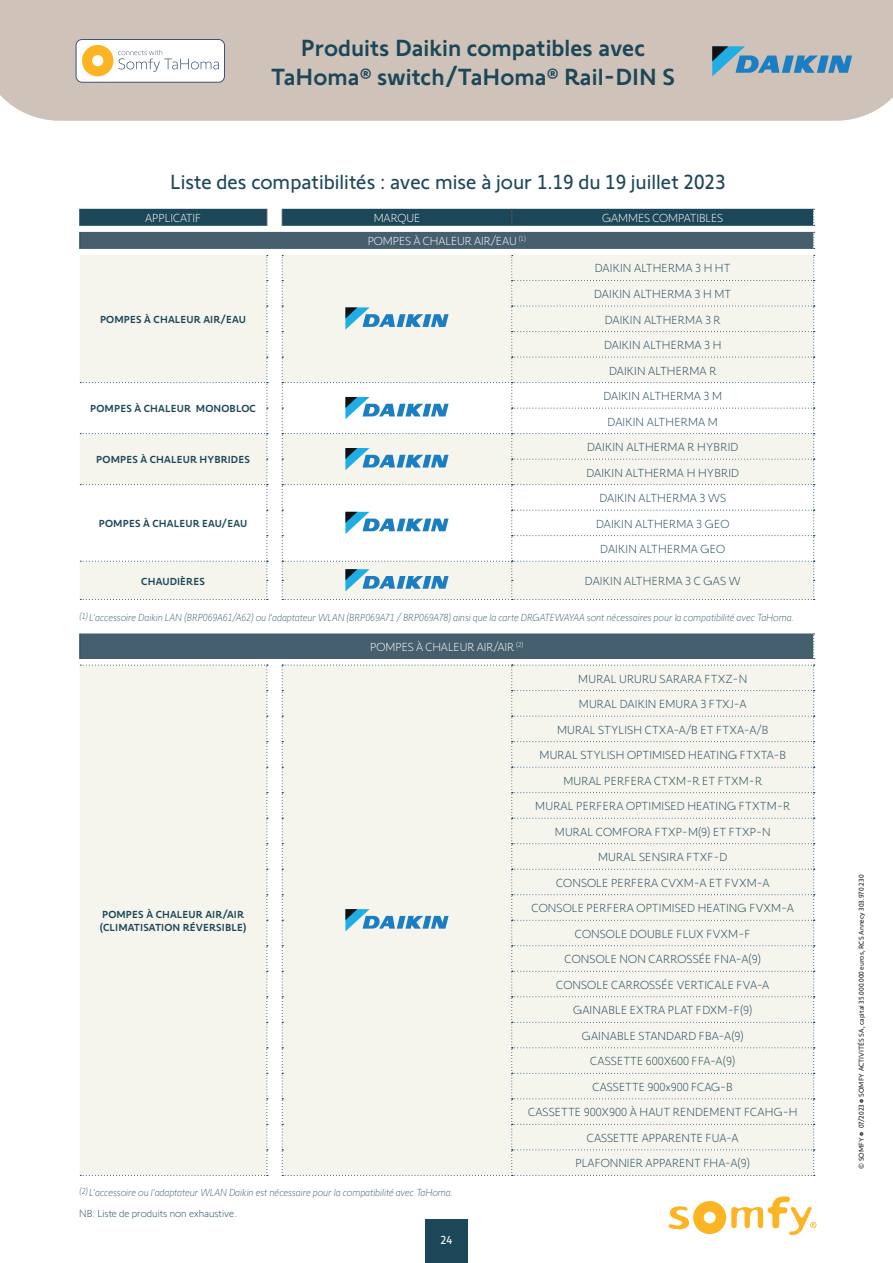
<style>
.page{position:relative;width:893px;height:1263px;background:#fff}
.page>*{position:absolute;margin:0;border:0;box-sizing:border-box;transform-origin:0 0}
.t1{font:500 24px/28.8px "Somfy Sans";color:#1c4758;text-align:center}
.t2{font:21px "Somfy Sans";color:#1c4758}
.t3{font:300 12px/25.5px "Somfy Sans";letter-spacing:.01em;color:#1c4758;text-align:center}
.t4{font:300 12px "Somfy Sans";letter-spacing:-.01em;color:#fff}
.t5{font:12px "Somfy Sans";color:#fff}
.t6{font:italic 300 10.5px "Somfy Sans";color:#1c4758}
.t7{font:500 10.5px/12.6px "Somfy Sans";letter-spacing:.01em;color:#1c4758}
.t8{font:300 10.5px "Somfy Sans";color:#1c4758}
.t9{font:7.2px "Somfy Sans";color:#231f20}
</style>
<div class="page">
<div style="left:0;top:0;width:893px;height:121px;background:#cec2b9"></div>
<div style="left:76px;top:40px;width:148px;height:42px;background:#fff;border-radius:6px"></div>
<div style="left:76px;top:39px;width:149px;height:44px;border:1px solid #3d5572;border-radius:6px"></div>
<svg style="left:82px;top:45px;width:137px;height:32px"></svg>
<svg style="left:80px;top:232px;width:733px;height:427px;fill:#455f6e"></svg>
<svg style="left:80px;top:600px;width:187px;height:65px"></svg>
<svg style="left:282px;top:600px;width:532px;height:65px"></svg>
<svg style="left:79px;top:209px;width:736px;height:17px;background:#234d5d"></svg>
<svg style="left:79px;top:232px;width:1px;height:17px"></svg>
<svg style="left:813px;top:232px;width:2px;height:17px"></svg>
<svg style="left:80px;top:255px;width:188px;height:345px"></svg>
<svg style="left:79px;top:633px;width:1px;height:26px"></svg>
<svg style="left:813px;top:633px;width:2px;height:26px"></svg>
<div style="left:80px;top:665px;width:188px;height:511px;background:#f5f4ed"></div>
<svg style="left:282px;top:255px;width:533px;height:345px"></svg>
<div style="left:282px;top:665px;width:533px;height:511px;background:#f5f4ed"></div>
<div style="left:425px;top:1220px;width:43px;height:43px;background:#1c4758"></div>
<svg style="left:668px;top:1196px;width:148px;height:39px"></svg>
<svg style="left:712px;top:46px;width:140px;height:31px;background:#82a6ba"></svg>
<h1 class="t1" style="left:271px;top:31px;width:406px">Produits Daikin compatibles avec<br>TaHoma® switch/TaHoma® Rail-DIN S</h1>
<h2 class="t2" style="left:170px;top:166px;width:557px">Liste des compatibilités : avec mise à jour 1.19 du 19 juillet 2023</h2>
<p class="t4" style="left:145px;top:209px;width:58px">APPLICATIF</p>
<p class="t4" style="left:374px;top:209px;width:48px">MARQUE</p>
<p class="t4" style="left:602px;top:209px;width:123px">GAMMES COMPATIBLES</p>
<p class="t4" style="left:368px;top:232px;width:160px">POMPES À CHALEUR AIR/EAU <sup>(1)</sup></p>
<p class="t7" style="left:100px;top:312px;width:147px">POMPES À CHALEUR AIR/EAU</p>
<p class="t3" style="left:594px;top:254px;width:139px">DAIKIN ALTHERMA 3 H HT<br>DAIKIN ALTHERMA 3 H MT<br>DAIKIN ALTHERMA 3 R<br>DAIKIN ALTHERMA 3 H<br>DAIKIN ALTHERMA R</p>
<p class="t7" style="left:90px;top:401px;width:167px">POMPES À CHALEUR MONOBLOC</p>
<p class="t3" style="left:603px;top:382px;width:120px">DAIKIN ALTHERMA 3 M<br>DAIKIN ALTHERMA M</p>
<p class="t7" style="left:96px;top:452px;width:155px">POMPES À CHALEUR HYBRIDES</p>
<p class="t3" style="left:586px;top:433px;width:154px;text-align:left">DAIKIN ALTHERMA R HYBRID<br>DAIKIN ALTHERMA H HYBRID</p>
<p class="t7" style="left:99px;top:516px;width:150px">POMPES À CHALEUR EAU/EAU</p>
<p class="t3" style="left:596px;top:484px;width:135px">DAIKIN ALTHERMA 3 WS<br>DAIKIN ALTHERMA 3 GEO<br>DAIKIN ALTHERMA GEO</p>
<p class="t7" style="left:141px;top:573px;width:65px">CHAUDIÈRES</p>
<p class="t3" style="left:585px;top:567px;width:157px">DAIKIN ALTHERMA 3 C GAS W</p>
<p class="t6" style="left:79px;top:609px;width:716px"><sup>(1)</sup> L’accessoire Daikin LAN (BRP069A61/A62) ou l’adaptateur WLAN (BRP069A71 / BRP069A78) ainsi que la carte DRGATEWAYAA sont nécessaires pour la compatibilité avec TaHoma.</p>
<p class="t7" style="left:100px;top:907px;width:148px">POMPES À CHALEUR AIR/AIR (CLIMATISATION RÉVERSIBLE)</p>
<p class="t4" style="left:370px;top:638px;width:154px">POMPES À CHALEUR AIR/AIR <sup>(2)</sup></p>
<p class="t3" style="left:528px;top:665px;width:271px">MURAL URURU SARARA FTXZ-N<br>MURAL DAIKIN EMURA 3 FTXJ-A<br>MURAL STYLISH CTXA-A/B ET FTXA-A/B<br>MURAL STYLISH OPTIMISED HEATING FTXTA-B<br>MURAL PERFERA CTXM-R ET FTXM-R<br>MURAL PERFERA OPTIMISED HEATING FTXTM-R<br>MURAL COMFORA FTXP-M(9) ET FTXP-N<br>MURAL SENSIRA FTXF-D<br>CONSOLE PERFERA CVXM-A ET FVXM-A<br>CONSOLE PERFERA OPTIMISED HEATING FVXM-A<br>CONSOLE DOUBLE FLUX FVXM-F<br>CONSOLE NON CARROSSÉE FNA-A(9)<br>CONSOLE CARROSSÉE VERTICALE FVA-A<br>GAINABLE EXTRA PLAT FDXM-F(9)<br>GAINABLE STANDARD FBA-A(9)<br>CASSETTE 600X600 FFA-A(9)<br>CASSETTE 900x900 FCAG-B<br>CASSETTE 900X900 À HAUT RENDEMENT FCAHG-H<br>CASSETTE APPARENTE FUA-A<br>PLAFONNIER APPARENT FHA-A(9)</p>
<p class="t6" style="left:79px;top:1185px;width:375px"><sup>(2)</sup> L’accessoire ou l’adaptateur WLAN Daikin est nécessaire pour la compatibilité avec TaHoma.</p>
<p class="t8" style="left:79px;top:1206px;width:159px">NB: Liste de produits non exhaustive.</p>
<p class="t5" style="left:440px;top:1230px;width:13px">24</p>
<p class="t9" style="left:856px;top:1169px;width:296px;rotate:-90deg">© SOMFY • 07/2023 • SOMFY ACTIVITÉS SA, capital 35.000.000 euros, RCS Annecy 303.970.230</p>
</div>
